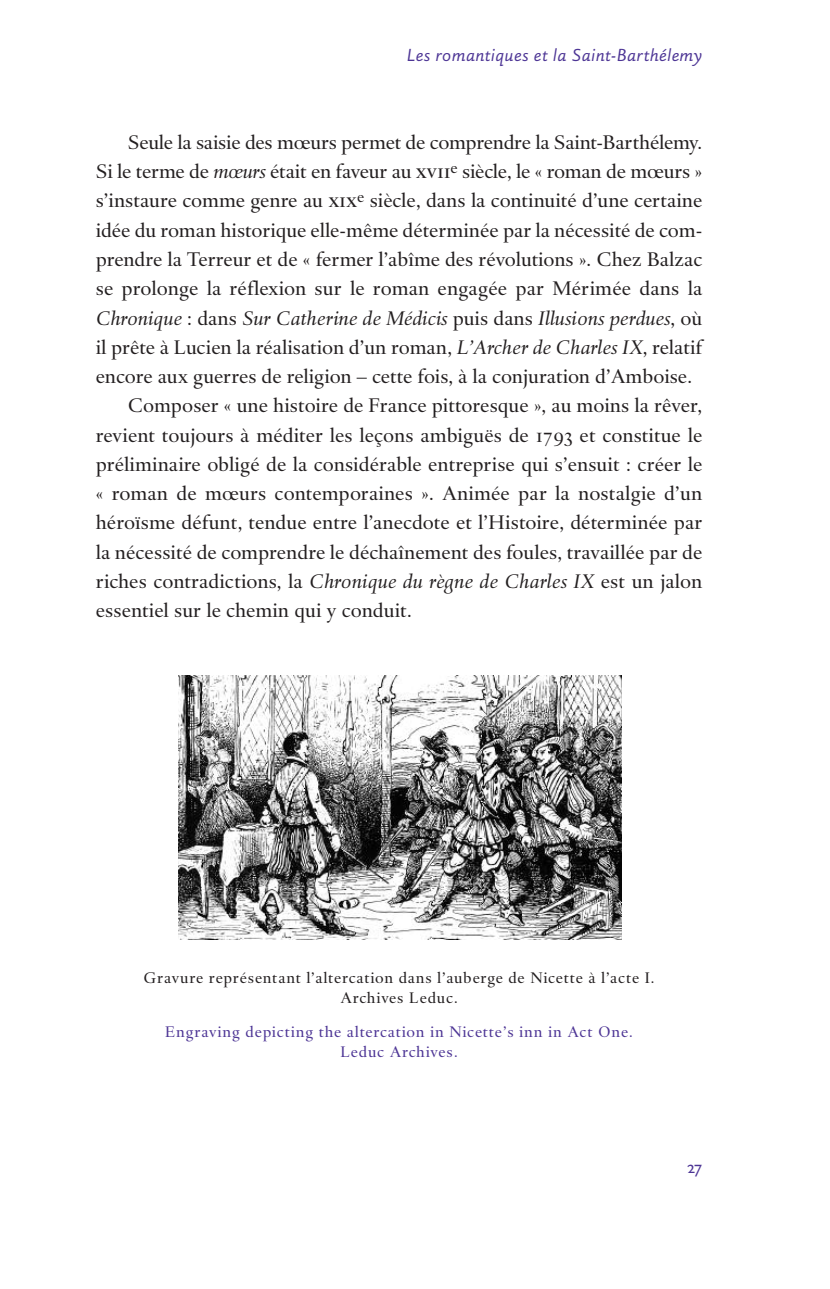
<style>
.page{position:relative;width:830px;height:1289px;background:#fff}
.page>*{position:absolute;margin:0;border:0;box-sizing:border-box;transform-origin:0 0}
.t1{font:20.25px "DTL Haarlemmer SD";color:#231f20}
.t2{font:italic 20.25px "DTL Haarlemmer SD";color:#231f20}
.t3{font:italic 18px "DTL Haarlemmer SD Sans";letter-spacing:.025em;color:#4d3595}
.t4{font:18px "DTL Haarlemmer D Sans Caps";color:#4d3595}
.t5{font:15.75px/20.2px "DTL Haarlemmer SD";letter-spacing:.05em;color:#231f20;text-align:center}
.t6{font:15.75px/20.2px "DTL Haarlemmer SD";letter-spacing:.05em;color:#4d3595;text-align:center}
.s1{font-style:italic}
.s2{font-family:"DTL Haarlemmer D Caps"}
.s3{font-style:normal}
</style>
<div class="page">
<img style="left:178px;top:675px;width:443px;height:264px">
<p class="t3" style="left:406px;top:44px;width:297px">Les romantiques et la Saint-Barthélemy</p>
<p class="t1" style="left:128px;top:130px;width:576px">Seule la saisie des mœurs permet de comprendre la Saint-Barthélemy.</p>
<p class="t1" style="left:96px;top:159px;width:607px">Si le terme de <span class="s1">mœurs</span> était en faveur au <span class="s2">xvii</span><sup>e</sup> siècle, le « roman de mœurs »</p>
<p class="t1" style="left:96px;top:189px;width:607px">s’instaure comme genre au <span class="s2">xix</span><sup>e</sup> siècle, dans la continuité d’une certaine</p>
<p class="t1" style="left:96px;top:218px;width:607px">idée du roman historique elle-même déterminée par la nécessité de com-</p>
<p class="t1" style="left:96px;top:247px;width:607px">prendre la Terreur et de « fermer l’abîme des révolutions ». Chez Balzac</p>
<p class="t1" style="left:96px;top:276px;width:607px">se prolonge la réflexion sur le roman engagée par Mérimée dans la</p>
<p class="t2" style="left:96px;top:306px;width:607px">Chronique <span class="s3">: dans</span> Sur Catherine de Médicis <span class="s3">puis dans</span> Illusions perdues<span class="s3">, où</span></p>
<p class="t1" style="left:96px;top:335px;width:607px">il prête à Lucien la réalisation d’un roman, <span class="s1">L’Archer de Charles IX</span>, relatif</p>
<p class="t1" style="left:96px;top:364px;width:597px">encore aux guerres de religion – cette fois, à la conjuration d’Amboise.</p>
<p class="t1" style="left:128px;top:393px;width:576px">Composer « une histoire de France pittoresque », au moins la rêver,</p>
<p class="t1" style="left:96px;top:423px;width:607px">revient toujours à méditer les leçons ambiguës de 1793 et constitue le</p>
<p class="t1" style="left:96px;top:452px;width:607px">préliminaire obligé de la considérable entreprise qui s’ensuit : créer le</p>
<p class="t1" style="left:96px;top:481px;width:607px">« roman de mœurs contemporaines ». Animée par la nostalgie d’un</p>
<p class="t1" style="left:96px;top:510px;width:607px">héroïsme défunt, tendue entre l’anecdote et l’Histoire, déterminée par</p>
<p class="t1" style="left:96px;top:540px;width:607px">la nécessité de comprendre le déchaînement des foules, travaillée par de</p>
<p class="t1" style="left:96px;top:569px;width:607px">riches contradictions, la <span class="s1">Chronique du règne de Charles IX</span> est un jalon</p>
<p class="t1" style="left:96px;top:598px;width:317px">essentiel sur le chemin qui y conduit.</p>
<p class="t5" style="left:143px;top:966px;width:512px">Gravure représentant l’altercation dans l’auberge de Nicette à l’acte I.<br>Archives Leduc.</p>
<p class="t6" style="left:165px;top:1020px;width:469px">Engraving depicting the altercation in Nicette’s inn in Act One.<br>Leduc Archives.</p>
<p class="t4" style="left:687px;top:1156px;width:16px">27</p>
</div>
